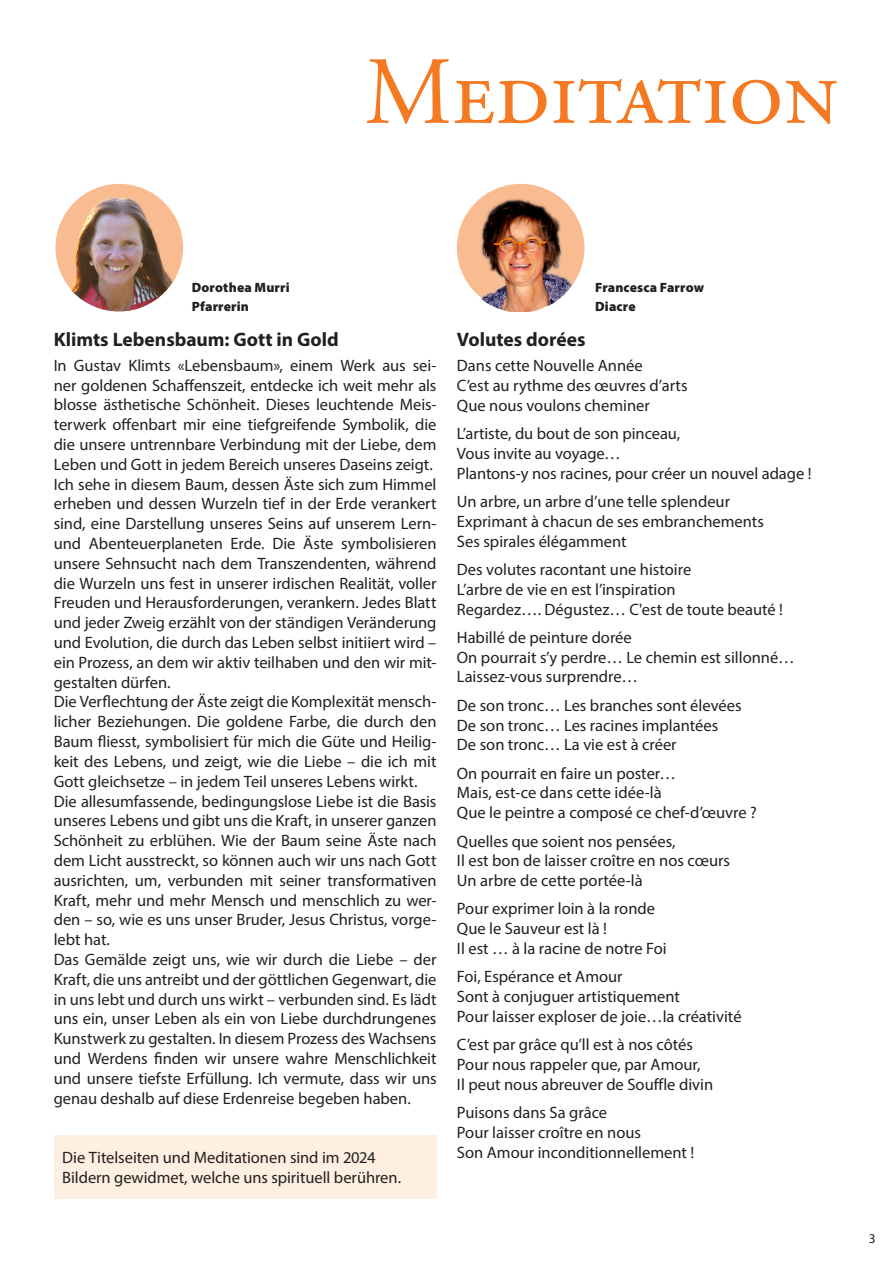
<style>
.page{position:relative;width:893px;height:1263px;background:#fff}
.page>*{position:absolute;margin:0;border:0;box-sizing:border-box;transform-origin:0 0}
.t1{font:96px "Adobe Garamond Pro";color:#f47921}
.t2{font:700 19.5px "Myriad Pro";color:#231f20}
.t3{font:16.5px/19.8px "Myriad Pro";color:#231f20}
.t4{font:900 13.5px/19.8px "Myriad Pro";letter-spacing:.01em;color:#231f20}
.t5{font:13.5px "Myriad Pro";color:#231f20}
</style>
<div class="page">
<div style="left:54px;top:1135px;width:383px;height:64px;background:#feefe1"></div>
<div style="left:55px;top:184px;width:128px;height:127px;background:#f9bc90;border-radius:50%"></div>
<img style="left:55px;top:192px;width:128px;height:119px">
<div style="left:457px;top:184px;width:127px;height:127px;background:#f9bc90;border-radius:50%"></div>
<img style="left:480px;top:193px;width:92px;height:118px">
<h1 class="t1" style="left:365px;top:35px;width:476px">Meditation</h1>
<p class="t4" style="left:192px;top:277px;width:99px">Dorothea Murri<br>Pfarrerin</p>
<p class="t4" style="left:595px;top:277px;width:110px">Francesca Farrow<br>Diacre</p>
<p class="t2" style="left:54px;top:327px;width:287px">Klimts Lebensbaum: Gott in Gold</p>
<p class="t3" style="left:54px;top:355px;width:384px">In Gustav Klimts «Lebensbaum», einem Werk aus sei&shy;ner goldenen Schaffenszeit, entdecke ich weit mehr als blosse ästhetische Schönheit. Dieses leuchtende Meis&shy;terwerk offenbart mir eine tiefgreifende Symbolik, die die unsere untrennbare Verbindung mit der Liebe, dem Leben und Gott in jedem Bereich unseres Daseins zeigt.<br>Ich sehe in diesem Baum, dessen Äste sich zum Himmel erheben und dessen Wurzeln tief in der Erde verankert sind, eine Darstellung unseres Seins auf unserem Lern&shy;und Abenteuerplaneten Erde. Die Äste symbolisieren unsere Sehnsucht nach dem Transzendenten, während die Wurzeln uns fest in unserer irdischen Realität, voller Freuden und Herausforderungen, verankern. Jedes Blatt und jeder Zweig erzählt von der ständigen Veränderung und Evolution, die durch das Leben selbst initiiert wird – ein Prozess, an dem wir aktiv teilhaben und den wir mit&shy;gestalten dürfen.<br>Die Verflechtung der Äste zeigt die Komplexität mensch&shy;licher Beziehungen. Die goldene Farbe, die durch den Baum fliesst, symbolisiert für mich die Güte und Heilig&shy;keit des Lebens, und zeigt, wie die Liebe – die ich mit Gott gleichsetze – in jedem Teil unseres Lebens wirkt.<br>Die allesumfassende, bedingungslose Liebe ist die Basis unseres Lebens und gibt uns die Kraft, in unserer ganzen Schönheit zu erblühen. Wie der Baum seine Äste nach dem Licht ausstreckt, so können auch wir uns nach Gott ausrichten, um, verbunden mit seiner transformativen Kraft, mehr und mehr Mensch und menschlich zu wer&shy;den – so, wie es uns unser Bruder, Jesus Christus, vorge&shy;lebt hat.<br>Das Gemälde zeigt uns, wie wir durch die Liebe – der Kraft, die uns antreibt und der göttlichen Gegenwart, die in uns lebt und durch uns wirkt – verbunden sind. Es lädt uns ein, unser Leben als ein von Liebe durchdrungenes Kunstwerk zu gestalten. In diesem Prozess des Wachsens und Werdens finden wir unsere wahre Menschlichkeit und unsere tiefste Erfüllung. Ich vermute, dass wir uns genau deshalb auf diese Erdenreise begeben haben.</p>
<p class="t3" style="left:62px;top:1147px;width:340px">Die Titelseiten und Meditationen sind im 2024<br>Bildern gewidmet, welche uns spirituell berühren.</p>
<p class="t2" style="left:457px;top:327px;width:130px">Volutes dorées</p>
<p class="t3" style="left:457px;top:355px;width:232px">Dans cette Nouvelle Année<br>C’est au rythme des œuvres d’arts<br>Que nous voulons cheminer</p>
<p class="t3" style="left:457px;top:423px;width:356px">L’artiste, du bout de son pinceau,<br>Vous invite au voyage…<br>Plantons-y nos racines, pour créer un nouvel adage !</p>
<p class="t3" style="left:457px;top:491px;width:308px">Un arbre, un arbre d’une telle splendeur<br>Exprimant à chacun de ses embranchements<br>Ses spirales élégamment</p>
<p class="t3" style="left:457px;top:559px;width:328px">Des volutes racontant une histoire<br>L’arbre de vie en est l’inspiration<br>Regardez…. Dégustez… C'est de toute beauté !</p>
<p class="t3" style="left:457px;top:627px;width:339px">Habillé de peinture dorée<br>On pourrait s’y perdre… Le chemin est sillonné…<br>Laissez-vous surprendre…</p>
<p class="t3" style="left:457px;top:695px;width:286px">De son tronc… Les branches sont élevées<br>De son tronc… Les racines implantées<br>De son tronc… La vie est à créer</p>
<p class="t3" style="left:457px;top:763px;width:301px">On pourrait en faire un poster…<br>Mais, est-ce dans cette idée-là<br>Que le peintre a composé ce chef-d’œuvre ?</p>
<p class="t3" style="left:457px;top:831px;width:275px">Quelles que soient nos pensées,<br>Il est bon de laisser croître en nos cœurs<br>Un arbre de cette portée-là</p>
<p class="t3" style="left:457px;top:899px;width:211px">Pour exprimer loin à la ronde<br>Que le Sauveur est là !<br>Il est … à la racine de notre Foi</p>
<p class="t3" style="left:457px;top:967px;width:286px">Foi, Espérance et Amour<br>Sont à conjuguer artistiquement<br>Pour laisser exploser de joie…la créativité</p>
<p class="t3" style="left:457px;top:1034px;width:258px">C’est par grâce qu’ll est à nos côtés<br>Pour nous rappeler que, par Amour,<br>Il peut nous abreuver de Souffle divin</p>
<p class="t3" style="left:457px;top:1102px;width:239px">Puisons dans Sa grâce<br>Pour laisser croître en nous<br>Son Amour inconditionnellement !</p>
<p class="t5" style="left:869px;top:1230px;width:8px">3</p>
</div>
